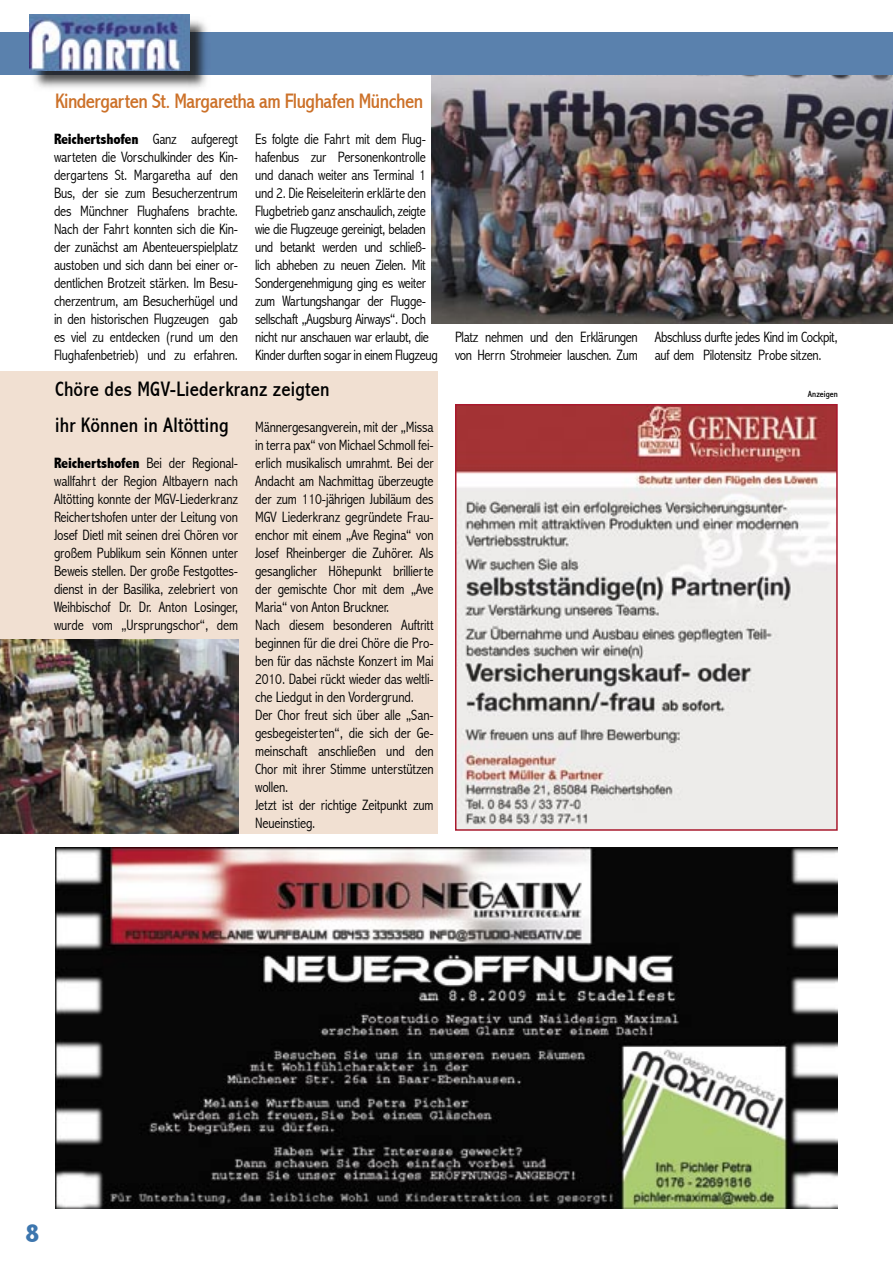
<style>
.page{position:relative;width:893px;height:1263px;background:#fff}
.page>*{position:absolute;margin:0;border:0;box-sizing:border-box;transform-origin:0 0}
.t1{font:800 condensed 27px "Abadi";color:#3d76ae}
.t2{font:condensed 21px/36px "Abadi";letter-spacing:.01em;color:#000}
.t3{font:condensed 21px "Abadi";letter-spacing:-.025em;color:#cc7129}
.t4{font:300 condensed 15px/18px "Abadi";letter-spacing:-.01em;color:#000}
.t5{font:condensed 9px "Abadi";color:#000}
.s1{font-weight:800}
</style>
<div class="page">
<img style="left:432px;top:75px;width:461px;height:248px">
<div style="left:0;top:371px;width:438px;height:462px;background:#f1e0d2"></div>
<div style="left:0;top:32px;width:893px;height:43px;background:#5a81ad"></div>
<img style="left:34px;top:20px;width:173px;height:68px">
<img style="left:34px;top:32px;width:173px;height:43px">
<img style="left:30px;top:15px;width:160px;height:56px">
<svg style="left:455px;top:404px;width:383px;height:427px;background:#d1bdbc"></svg>
<img style="left:55px;top:847px;width:783px;height:361px">
<img style="left:0;top:639px;width:238px;height:194px">
<h2 class="t3" style="left:55px;top:89px;width:369px">Kindergarten St. Margaretha am Flughafen München</h2>
<p class="t4" style="left:255px;top:130px;width:184px">Es folgte die Fahrt mit dem Flug&shy;hafenbus zur Personenkontrolle und danach weiter ans Terminal 1 und 2. Die Reiseleiterin erklärte den Flugbetrieb ganz anschaulich, zeigte wie die Flugzeuge gereinigt, beladen und betankt werden und schließ&shy;lich abheben zu neuen Zielen. Mit Sondergenehmigung ging es weiter zum Wartungshangar der Flugge&shy;sellschaft „Augsburg Airways“. Doch nicht nur anschauen war erlaubt, die Kinder durften sogar in einem Flugzeug</p>
<p class="t4" style="left:54px;top:130px;width:186px;text-align:justify"><span class="s1">Reichertshofen</span> Ganz aufgeregt warteten die Vorschulkinder des Kin&shy;dergartens St. Margaretha auf den Bus, der sie zum Besucherzentrum des Münchner Flughafens brachte.<br>Nach der Fahrt konnten sich die Kin&shy;der zunächst am Abenteuerspielplatz austoben und sich dann bei einer or&shy;dentlichen Brotzeit stärken. Im Besu&shy;cherzentrum, am Besucherhügel und in den historischen Flugzeugen gab es viel zu entdecken (rund um den Flughafenbetrieb) und zu erfahren.</p>
<p class="t4" style="left:455px;top:328px;width:184px">Platz nehmen und den Erklärungen von Herrn Strohmeier lauschen. Zum</p>
<p class="t4" style="left:655px;top:328px;width:184px">Abschluss durfte jedes Kind im Cockpit, auf dem Pilotensitz Probe sitzen.</p>
<h2 class="t2" style="left:55px;top:371px;width:276px">Chöre des MGV-Liederkranz zeigten ihr Können in Altötting</h2>
<p class="t5" style="left:808px;top:389px;width:31px">Anzeigen</p>
<p class="t4" style="left:255px;top:418px;width:180px">Männergesangverein, mit der „Missa in terra pax“ von Michael Schmoll fei&shy;erlich musikalisch umrahmt. Bei der<br>Andacht am Nachmittag überzeugte der zum 110-jährigen Jubiläum des<br>MGV Liederkranz gegründete Frau&shy;enchor mit einem „Ave Regina“ von<br>Josef Rheinberger die Zuhörer. Als gesanglicher Höhepunkt brillierte der gemischte Chor mit dem „Ave<br>Maria“ von Anton Bruckner.<br>Nach diesem besonderen Auftritt beginnen für die drei Chöre die Pro&shy;ben für das nächste Konzert im Mai<br>2010. Dabei rückt wieder das weltli&shy;che Liedgut in den Vordergrund.<br>Der Chor freut sich über alle „San&shy;gesbegeisterten“, die sich der Ge&shy;meinschaft anschließen und den<br>Chor mit ihrer Stimme unterstützen wollen.<br>Jetzt ist der richtige Zeitpunkt zum<br>Neueinstieg.</p>
<p class="t4" style="left:54px;top:454px;width:186px;text-align:justify"><span class="s1">Reichertshofen</span> Bei der Regional&shy;wallfahrt der Region Altbayern nach Altötting konnte der MGV-Liederkranz Reichertshofen unter der Leitung von Josef Dietl mit seinen drei Chören vor großem Publikum sein Können unter Beweis stellen. Der große Festgottes&shy;dienst in der Basilika, zelebriert von Weihbischof Dr. Dr. Anton Losinger, wurde vom „Ursprungschor“, dem</p>
<h1 class="t1" style="left:26px;top:1217px;width:15px">8</h1>
</div>
